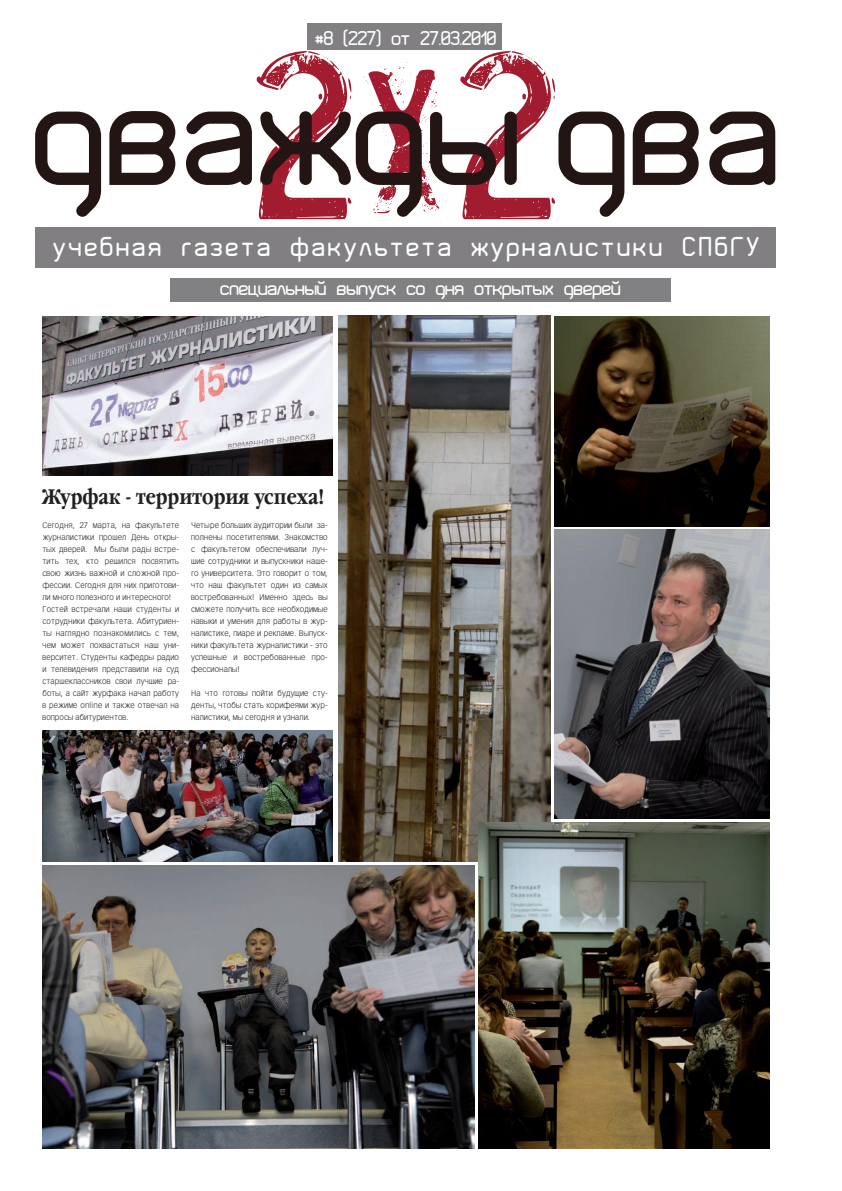
<style>
.page{position:relative;width:842px;height:1191px;background:#fff}
.page>*{position:absolute;margin:0;border:0;box-sizing:border-box;transform-origin:0 0}
.t1{font:500 30.2px "JF Streetround";letter-spacing:.1em;color:#fff}
.t2{font:500 22px "JF Streetround";letter-spacing:-.02em;color:#fff}
.t3{font:700 21px "Garamond Narrow C";color:#231f20}
.t4{font:300 8px/12px "Julia DI01";letter-spacing:.01em;color:#231f20;text-align:justify}
</style>
<div class="page">
<div style="left:35px;top:227px;width:740px;height:41px;background:#817f82"></div>
<svg style="left:35px;top:112px;width:66px;height:105px"></svg>
<svg style="left:109px;top:111px;width:66px;height:74px"></svg>
<svg style="left:186px;top:51px;width:438px;height:168px"></svg>
<svg style="left:633px;top:111px;width:66px;height:74px"></svg>
<svg style="left:709px;top:112px;width:66px;height:73px"></svg>
<div style="left:307px;top:23px;width:194px;height:27px;background:#817f82"></div>
<div style="left:171px;top:278px;width:500px;height:23px;background:#818183"></div>
<img style="left:338px;top:316px;width:213px;height:545px">
<img style="left:42px;top:865px;width:432px;height:283px">
<img style="left:42px;top:730px;width:291px;height:131px">
<img style="left:42px;top:316px;width:291px;height:160px">
<img style="left:555px;top:316px;width:214px;height:210px">
<img style="left:479px;top:822px;width:290px;height:326px">
<img style="left:555px;top:530px;width:214px;height:289px">
<p class="t2" style="left:315px;top:28px;width:183px">#8 (227) от 27.03.2010</p>
<p class="t1" style="left:54px;top:232px;width:706px">учебная газета факультета журналистики СПбГУ</p>
<p class="t2" style="left:220px;top:278px;width:402px">специальный выпуск со дня открытых дверей</p>
<p class="t3" style="left:42px;top:485px;width:284px">Журфак - территория успеха!</p>
<p class="t4" style="left:42px;top:519px;width:138px">Сегодня, 27 марта, на факультете журналистики прошел День откры&shy;тых дверей. Мы были рады встре&shy;тить тех, кто решился посвятить свою жизнь важной и сложной про&shy;фессии. Сегодня для них приготови&shy;ли много полезного и интересного!</p>
<p class="t4" style="left:42px;top:603px;width:138px">Гостей встречали наши студенты и сотрудники факультета. Абитуриен&shy;ты наглядно познакомились с тем, чем может похвастаться наш уни&shy;верситет. Студенты кафедры радио и телевидения представили на суд старшеклассников свои лучшие ра&shy;боты, а сайт журфака начал работу в режиме online и также отвечал на вопросы абитуриентов.</p>
<p class="t4" style="left:191px;top:519px;width:138px">Четыре больших аудитории были за&shy;полнены посетителями. Знакомство с факультетом обеспечивали луч&shy;шие сотрудники и выпускники наше&shy;го университета. Это говорит о том, что наш факультет один из самых востребованных! Именно здесь вы сможете получить все необходимые навыки и умения для работы в жур&shy;налистике, пиаре и рекламе. Выпуск&shy;ники факультета журналистики - это успешные и востребованные про&shy;фессионалы!</p>
<p class="t4" style="left:191px;top:687px;width:138px">На что готовы пойти будущие сту&shy;денты, чтобы стать корифеями жур&shy;налистики, мы сегодня и узнали.</p>
</div>
